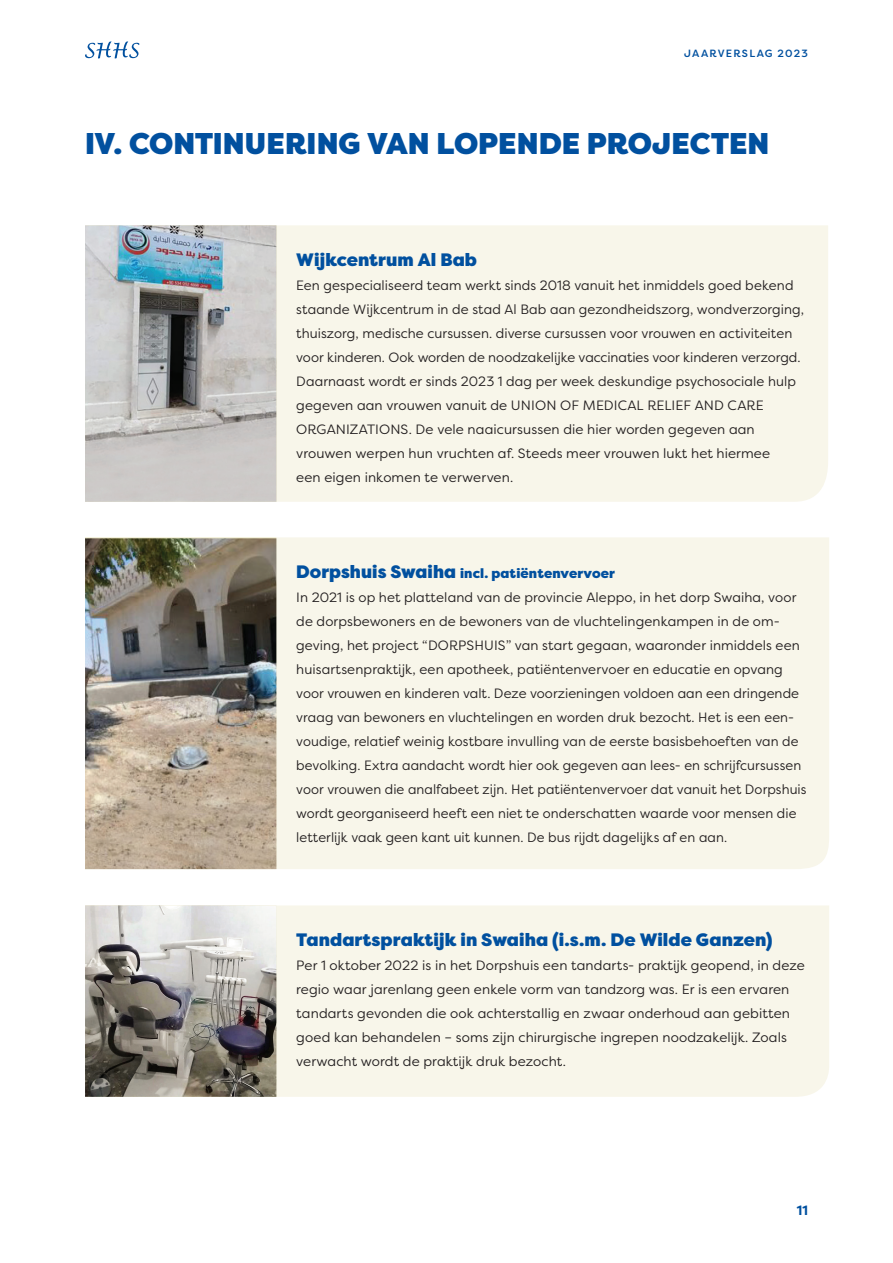
<style>
.page{position:relative;width:893px;height:1263px;background:#fff}
.page>*{position:absolute;margin:0;border:0;box-sizing:border-box;transform-origin:0 0}
.t1{font:900 30px "Filson Pro";color:#01509f}
.t2{font:900 18px "Filson Pro";letter-spacing:.005em;color:#01509f}
.t3{font:13.5px/24px "Filson Pro";letter-spacing:.005em;color:#231f20}
.t4{font:700 13.5px "Filson Pro";color:#01509f}
.t5{font:500 10.5px "Filson Pro";letter-spacing:.115em;color:#01509f}
.s1{font-weight:900;font-size:18px;color:#01509f}
.s2{font-weight:900;color:#01509f}
</style>
<div class="page">
<div style="left:276px;top:225px;width:552px;height:277px;background:#f8f6ea"></div>
<img style="left:85px;top:225px;width:191px;height:277px">
<div style="left:276px;top:537px;width:553px;height:332px;background:#f8f6ea"></div>
<img style="left:85px;top:538px;width:191px;height:331px">
<div style="left:276px;top:905px;width:553px;height:192px;background:#f8f6ea"></div>
<img style="left:85px;top:905px;width:191px;height:192px">
<svg style="left:85px;top:41px;width:54px;height:17px"></svg>
<p class="t5" style="left:684px;top:46px;width:125px">JAARVERSLAG 2023</p>
<h1 class="t1" style="left:85px;top:125px;width:686px">IV. CONTINUERING VAN LOPENDE PROJECTEN</h1>
<h2 class="t2" style="left:296px;top:248px;width:182px">Wijkcentrum Al Bab</h2>
<p class="t3" style="left:296px;top:273px;width:509px">Een gespecialiseerd team werkt sinds 2018 vanuit het inmiddels goed bekend staande Wijkcentrum in de stad Al Bab aan gezondheidszorg, wondverzorging, thuiszorg, medische cursussen. diverse cursussen voor vrouwen en activiteiten voor kinderen. Ook worden de noodzakelijke vaccinaties voor kinderen verzorgd.<br>Daarnaast wordt er sinds 2023 1 dag per week deskundige psychosociale hulp gegeven aan vrouwen vanuit de UNION OF MEDICAL RELIEF AND CARE ORGANIZATIONS. De vele naaicursussen die hier worden gegeven aan vrouwen werpen hun vruchten af. Steeds meer vrouwen lukt het hiermee<br>een eigen inkomen te verwerven.</p>
<p class="t3" style="left:296px;top:561px;width:512px"><span class="s1">Dorpshuis Swaiha</span> <span class="s2">incl. patiëntenvervoer<br></span>In 2021 is op het platteland van de provincie Aleppo, in het dorp Swaiha, voor de dorpsbewoners en de bewoners van de vluchtelingenkampen in de om&shy;geving, het project “DORPSHUIS” van start gegaan, waaronder inmiddels een huisartsenpraktijk, een apotheek, patiëntenvervoer en educatie en opvang voor vrouwen en kinderen valt. Deze voorzieningen voldoen aan een dringende vraag van bewoners en vluchtelingen en worden druk bezocht. Het is een een&shy;voudige, relatief weinig kostbare invulling van de eerste basisbehoeften van de bevolking. Extra aandacht wordt hier ook gegeven aan lees- en schrijfcursussen voor vrouwen die analfabeet zijn. Het patiëntenvervoer dat vanuit het Dorpshuis wordt georganiseerd heeft een niet te onderschatten waarde voor mensen die letterlijk vaak geen kant uit kunnen. De bus rijdt dagelijks af en aan.</p>
<h2 class="t2" style="left:296px;top:928px;width:478px">Tandartspraktijk in Swaiha (i.s.m. De Wilde Ganzen)</h2>
<p class="t3" style="left:296px;top:953px;width:510px">Per 1 oktober 2022 is in het Dorpshuis een tandarts- praktijk geopend, in deze regio waar jarenlang geen enkele vorm van tandzorg was. Er is een ervaren tandarts gevonden die ook achterstallig en zwaar onderhoud aan gebitten goed kan behandelen – soms zijn chirurgische ingrepen noodzakelijk. Zoals verwacht wordt de praktijk druk bezocht.</p>
<p class="t4" style="left:797px;top:1202px;width:13px">11</p>
</div>
